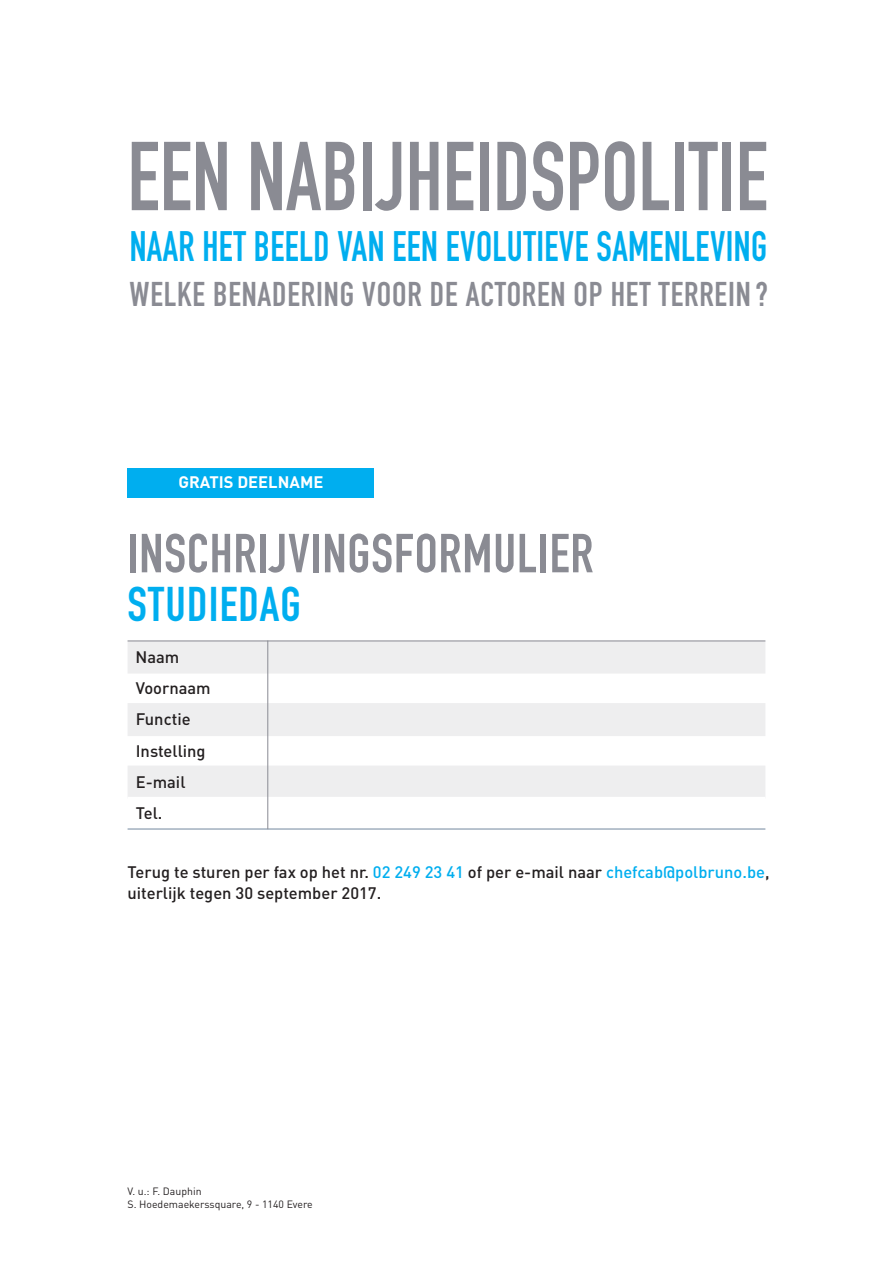
<style>
.page{position:relative;width:893px;height:1263px;background:#fff}
.page>*{position:absolute;margin:0;border:0;box-sizing:border-box;transform-origin:0 0}
.t1{font:96px "DIN Engschrift Alternate";letter-spacing:.005em;color:#8a8b93;scale:.9 1}
.t2{font:54px "DIN Engschrift Alternate";letter-spacing:.015em;color:#8a8b93}
.t3{font:48px "DIN Engschrift Alternate";letter-spacing:.025em;color:#00aeef}
.t4{font:42px "DIN Engschrift Alternate";letter-spacing:.01em;color:#00aeef;scale:.9 1}
.t5{font:33.9px "DIN Engschrift Alternate";letter-spacing:.025em;color:#8a8b93}
.t6{font:500 16.5px/31.2px "DIN";color:#231f20}
.t7{font:700 16.5px "DIN";color:#fff}
.t8{font:10.5px/12.8px "DIN";color:#231f20}
.s1{color:#00aeef}
</style>
<div class="page">
<div style="left:128px;top:640px;width:637px;height:33px;background:#eeeeef"></div>
<div style="left:128px;top:703px;width:637px;height:33px;background:#eeeeef"></div>
<div style="left:128px;top:765px;width:637px;height:33px;background:#eeeeef"></div>
<div style="left:128px;top:797px;width:637px;height:33px;background:#fff"></div>
<hr style="left:128px;top:828px;width:637px;height:1px;background:#73889f">
<hr style="left:267px;top:640px;width:1px;height:189px;background:#8a8b93">
<hr style="left:128px;top:640px;width:637px;height:1px;background:#8a8b93">
<div style="left:128px;top:468px;width:246px;height:30px;background:#00aeef"></div>
<h1 class="t1" style="left:128px;top:142px;width:713px">EEN NABIJHEIDSPOLITIE</h1>
<h3 class="t4" style="left:130px;top:231px;width:710px">NAAR HET BEELD VAN EEN EVOLUTIEVE SAMENLEVING</h3>
<h3 class="t5" style="left:130px;top:282px;width:640px">WELKE BENADERING VOOR DE ACTOREN OP HET TERREIN?</h3>
<p class="t7" style="left:178px;top:473px;width:147px">GRATIS DEELNAME</p>
<h2 class="t2" style="left:128px;top:534px;width:467px">INSCHRIJVINGSFORMULIER</h2>
<h3 class="t3" style="left:128px;top:587px;width:175px">STUDIEDAG</h3>
<p class="t6" style="left:135px;top:642px;width:77px">Naam<br>Voornaam<br>Functie<br>Instelling<br>E-mail<br>Tel.</p>
<p class="t6" style="left:128px;top:862px;width:643px;line-height:21px">Terug te sturen per fax op het nr. <span class="s1">02 249 23 41</span> of per e-mail naar <span class="s1">chefcab@polbruno.be</span>, uiterlijk tegen 30 september 2017.</p>
<p class="t8" style="left:128px;top:1185px;width:187px">V. u.: F. Dauphin<br>S. Hoedemaekerssquare, 9 - 1140 Evere</p>
</div>
